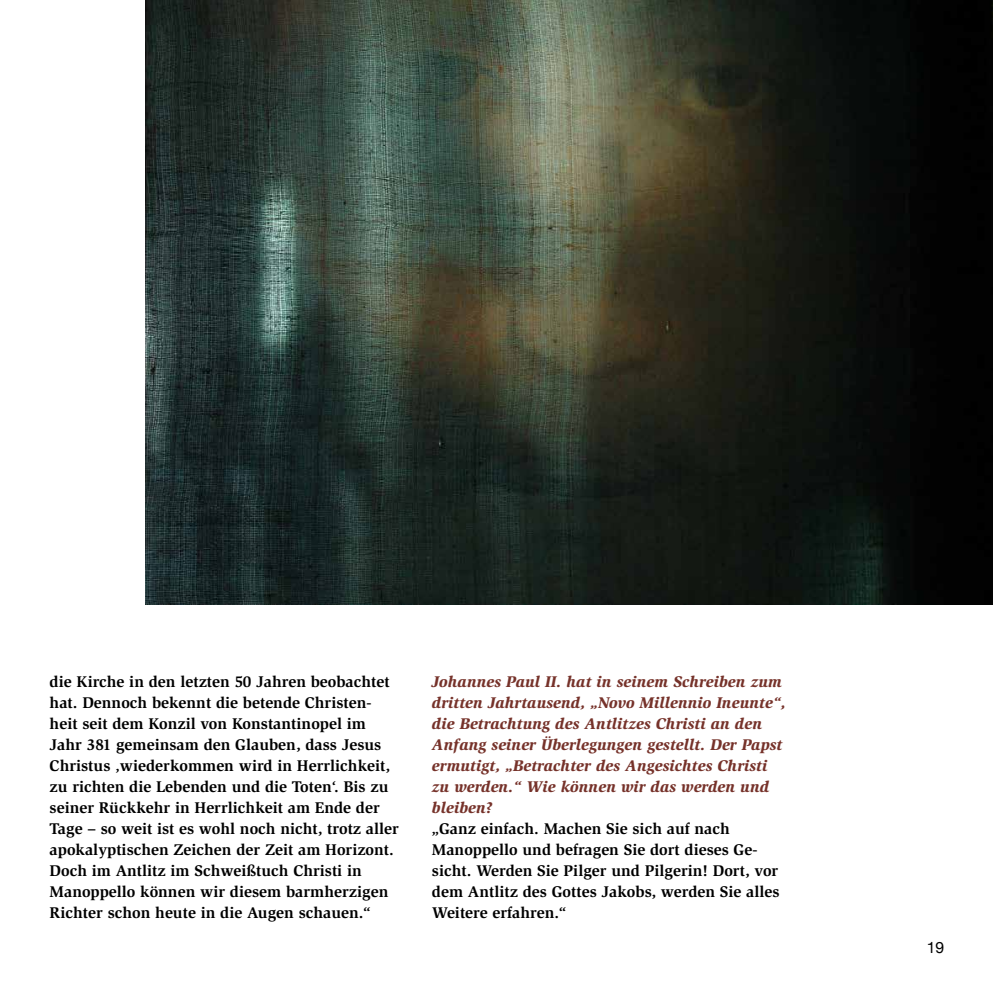
<style>
.page{position:relative;width:993px;height:993px;background:#fff}
.page>*{position:absolute;margin:0;border:0;box-sizing:border-box;transform-origin:0 0}
.t1{font:700 15.92px/21px "Slimbach Std";color:#000}
.t2{font:italic 900 15.92px/21px "Slimbach Std";color:#76322a}
.t3{font:15.75px "Helvetica Neue";color:#000}
</style>
<div class="page">
<img style="left:146px;top:0;width:846px;height:604px">
<p class="t1" style="left:50px;top:671px;width:351px">die Kirche in den letzten 50 Jahren beobachtet hat. Dennoch bekennt die betende Christen&shy;heit seit dem Konzil von Konstantinopel im Jahr 381 gemeinsam den Glauben, dass Jesus Christus ‚wiederkommen wird in Herrlichkeit, zu richten die Lebenden und die Toten‘. Bis zu seiner Rückkehr in Herrlichkeit am Ende der Tage – so weit ist es wohl noch nicht, trotz aller apokalyptischen Zeichen der Zeit am Horizont.<br>Doch im Antlitz im Schweißtuch Christi in Manoppello können wir diesem barmherzigen Richter schon heute in die Augen schauen.“</p>
<p class="t2" style="left:432px;top:671px;width:355px">Johannes Paul II. hat in seinem Schreiben zum dritten Jahrtausend, „Novo Millennio Ineunte“, die Betrachtung des Antlitzes Christi an den Anfang seiner Überlegungen gestellt. Der Papst ermutigt, „Betrachter des Angesichtes Christi zu werden.“ Wie können wir das werden und bleiben?</p>
<p class="t1" style="left:432px;top:818px;width:349px">„Ganz einfach. Machen Sie sich auf nach Manoppello und befragen Sie dort dieses Ge&shy;sicht. Werden Sie Pilger und Pilgerin! Dort, vor dem Antlitz des Gottes Jakobs, werden Sie alles Weitere erfahren.“</p>
<p class="t3" style="left:926px;top:936px;width:19px">19</p>
</div>
